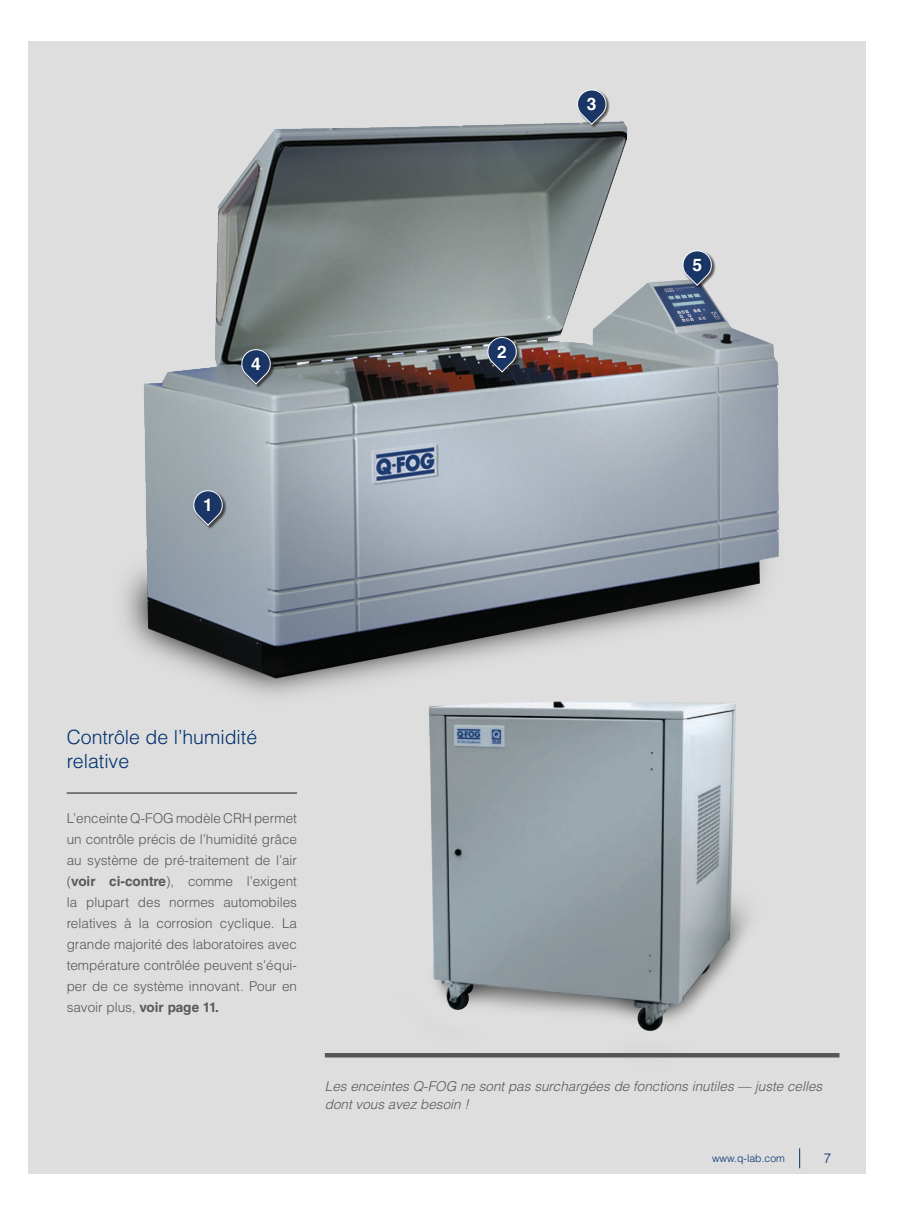
<style>
.page{position:relative;width:907px;height:1215px;background:#fff}
.page>*{position:absolute;margin:0;border:0;box-sizing:border-box;transform-origin:0 0}
.Section_Titles__Medi{font:300 19.5px/23.4px "Helvetica LT Std";color:#00306d}
.t1{font:700 17.4px "Helvetica LT Std";color:#fff}
.t2{font:300 13.5px/21px "Helvetica LT Std";color:#57585a;text-align:justify}
.Captions{font:italic 300 13.5px/18px "Helvetica LT Std";color:#57585a}
.t3{font:300 13.5px "Helvetica LT Std";color:#00306d}
.t4{font:300 10.5px "Helvetica LT Std";color:#00306d}
.s1{font-weight:700}
</style>
<div class="page">
<div style="left:28px;top:41px;width:837px;height:1133px;background:#dedede"></div>
<svg style="left:799px;top:1148px;width:1px;height:20px"></svg>
<hr style="left:67px;top:792px;width:230px;height:2px;background:#57585a">
<img style="left:124px;top:121px;width:655px;height:574px">
<div style="left:194px;top:491px;width:33px;height:39px;background:#231f20;opacity:.75"></div>
<svg style="left:193px;top:490px;width:30px;height:36px"></svg>
<div style="left:202px;top:496px;width:10px;height:18px;background:#173363"></div>
<div style="left:577px;top:90px;width:33px;height:39px;background:#231f20;opacity:.75"></div>
<svg style="left:577px;top:89px;width:29px;height:36px"></svg>
<div style="left:585px;top:95px;width:14px;height:18px;background:#163262"></div>
<div style="left:242px;top:350px;width:33px;height:39px;background:#231f20;opacity:.75"></div>
<svg style="left:241px;top:349px;width:30px;height:36px"></svg>
<div style="left:249px;top:355px;width:15px;height:17px;background:#173363"></div>
<div style="left:683px;top:251px;width:33px;height:39px;background:#231f20;opacity:.75"></div>
<svg style="left:682px;top:250px;width:29px;height:36px"></svg>
<div style="left:690px;top:256px;width:14px;height:18px;background:#163161"></div>
<div style="left:488px;top:338px;width:33px;height:39px;background:#231f20;opacity:.75"></div>
<svg style="left:487px;top:337px;width:29px;height:36px"></svg>
<div style="left:494px;top:342px;width:15px;height:18px;background:#163262"></div>
<img style="left:274px;top:677px;width:592px;height:407px">
<p class="t1" style="left:251px;top:353px;width:11px">4</p>
<p class="t1" style="left:203px;top:494px;width:11px">1</p>
<p class="t1" style="left:587px;top:93px;width:11px">3</p>
<p class="t1" style="left:497px;top:341px;width:11px">2</p>
<p class="t1" style="left:692px;top:254px;width:11px">5</p>
<p class="Section_Titles__Medi" style="left:67px;top:725px;width:192px">Contrôle de l’humidité relative</p>
<p class="t2" style="left:67px;top:808px;width:232px">L’enceinte Q-FOG modèle CRH permet un contrôle précis de l’humidité grâce au système de pré-traitement de l’air (<span class="s1">voir ci-contre</span>), comme l’exigent la plupart des normes automobiles relatives à la corrosion cyclique. La grande majorité des laboratoires avec température contrôlée peuvent s’équi&shy;per de ce système innovant. Pour en savoir plus, <span class="s1">voir page 11.</span></p>
<p class="Captions" style="left:325px;top:1077px;width:499px">Les enceintes Q-FOG ne sont pas surchargées de fonctions inutiles — juste celles dont vous avez besoin !</p>
<p class="t4" style="left:712px;top:1152px;width:74px">www.q-lab.com</p>
<p class="t3" style="left:823px;top:1150px;width:9px">7</p>
</div>
